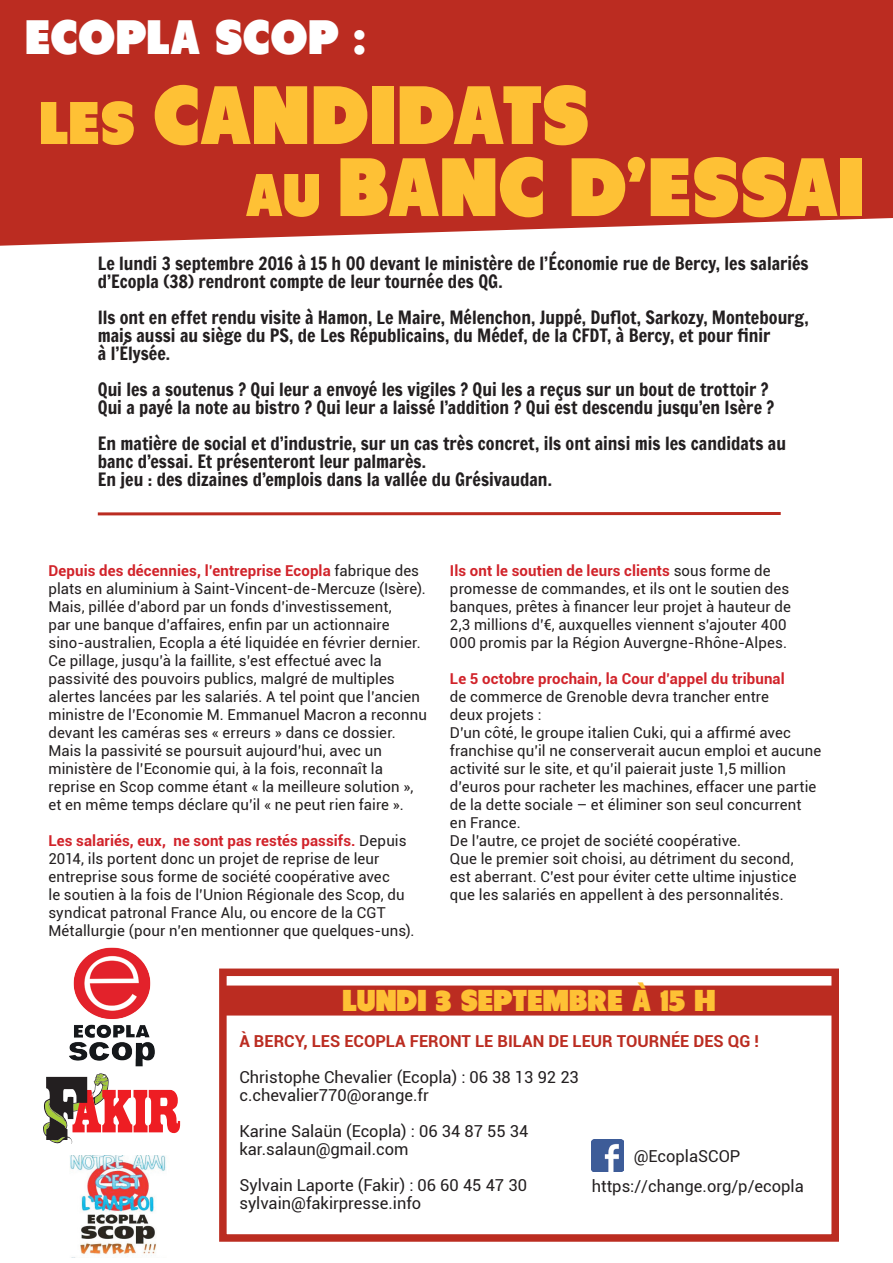
<style>
.page{position:relative;width:893px;height:1263px;background:#fff}
.page>*{position:absolute;margin:0;border:0;box-sizing:border-box;transform-origin:0 0}
.t1{font:82.5px "Tondu Beta";letter-spacing:-.005em;color:#fec135}
.t2{font:48px "Tondu Beta";letter-spacing:.01em;color:#fff}
.t3{font:30px "Tondu Beta";color:#fec135}
.t4{font:18px/18px "Francois One";color:#231f20}
.t5{font:16.5px/18px "Roboto";color:#231f20}
.t6{font:700 16.5px "Roboto";color:#bb2c21}
.t7{font:15px/18px "Roboto";letter-spacing:.01em;color:#231f20}
.t8{font:700 15px "Roboto";color:#d1232a}
.s1{font-size:60px}
.s2{font-weight:700;color:#d1232a}
</style>
<div class="page">
<div style="left:0;top:0;width:893px;height:246px;background:#bb2c21"></div>
<img style="left:69px;top:947px;width:86px;height:120px">
<div style="left:222px;top:985px;width:614px;height:30px;background:#bb2c21"></div>
<div style="left:219px;top:968px;width:620px;height:274px;border:8px solid #bb2c21"></div>
<svg style="left:43px;top:1073px;width:137px;height:71px"></svg>
<img style="left:591px;top:1139px;width:32px;height:32px">
<hr style="left:98px;top:512px;width:683px;height:3px;background:#bb2c21">
<img style="left:70px;top:1155px;width:96px;height:101px">
<h2 class="t2" style="left:26px;top:8px;width:341px">ECOPLA SCOP :</h2>
<h1 class="t1" style="left:39px;top:66px;width:551px"><span class="s1">LES</span> CANDIDATS</h1>
<h1 class="t1" style="left:245px;top:138px;width:621px"><span class="s1">AU</span> BANC D’ESSAI</h1>
<p class="t4" style="left:98px;top:254px;width:712px">Le lundi 3 septembre 2016 à 15 h 00 devant le ministère de l’Économie rue de Bercy, les salariés d’Ecopla (38) rendront compte de leur tournée des QG.</p>
<p class="t4" style="left:98px;top:308px;width:712px">Ils ont en effet rendu visite à Hamon, Le Maire, Mélenchon, Juppé, Duflot, Sarkozy, Montebourg, mais aussi au siège du PS, de Les Républicains, du Médef, de la CFDT, à Bercy, et pour finir<br>à l’Élysée.</p>
<p class="t4" style="left:98px;top:380px;width:678px">Qui les a soutenus ? Qui leur a envoyé les vigiles ? Qui les a reçus sur un bout de trottoir ?<br>Qui a payé la note au bistro ? Qui leur a laissé l’addition ? Qui est descendu jusqu’en Isère ?</p>
<p class="t4" style="left:98px;top:434px;width:690px">En matière de social et d’industrie, sur un cas très concret, ils ont ainsi mis les candidats au banc d’essai. Et présenteront leur palmarès.<br>En jeu : des dizaines d’emplois dans la vallée du Grésivaudan.</p>
<p class="t7" style="left:48px;top:561px;width:380px"><span class="s2">Depuis des décennies, l’entreprise Ecopla</span> fabrique des plats en aluminium à Saint-Vincent-de-Mercuze (Isère).<br>Mais, pillée d’abord par un fonds d’investissement,<br>par une banque d’affaires, enfin par un actionnaire sino-australien, Ecopla a été liquidée en février dernier.<br>Ce pillage, jusqu’à la faillite, s’est effectué avec la passivité des pouvoirs publics, malgré de multiples alertes lancées par les salariés. A tel point que l’ancien ministre de l’Economie M. Emmanuel Macron a reconnu devant les caméras ses « erreurs » dans ce dossier.<br>Mais la passivité se poursuit aujourd’hui, avec un ministère de l’Economie qui, à la fois, reconnaît la reprise en Scop comme étant « la meilleure solution », et en même temps déclare qu’il « ne peut rien faire ».</p>
<p class="t7" style="left:48px;top:831px;width:368px"><span class="s2">Les salariés, eux, ne sont pas restés passifs.</span> Depuis 2014, ils portent donc un projet de reprise de leur entreprise sous forme de société coopérative avec<br>le soutien à la fois de l’Union Régionale des Scop, du syndicat patronal France Alu, ou encore de la CGT Métallurgie (pour n’en mentionner que quelques‑uns).</p>
<p class="t7" style="left:450px;top:561px;width:342px"><span class="s2">Ils ont le soutien de leurs clients</span> sous forme de promesse de commandes, et ils ont le soutien des banques, prêtes à financer leur projet à hauteur de 2,3 millions d’€, auxquelles viennent s’ajouter 400<br>000 promis par la Région Auvergne-Rhône-Alpes.</p>
<p class="t8" style="left:450px;top:668px;width:336px">Le 5 octobre prochain, la Cour d’appel du tribunal</p>
<p class="t7" style="left:450px;top:687px;width:373px">de commerce de Grenoble devra trancher entre<br>deux projets :<br>D’un côté, le groupe italien Cuki, qui a affirmé avec franchise qu’il ne conserverait aucun emploi et aucune activité sur le site, et qu’il paierait juste 1,5 million d’euros pour racheter les machines, effacer une partie de la dette sociale – et éliminer son seul concurrent en France.<br>De l’autre, ce projet de société coopérative.<br>Que le premier soit choisi, au détriment du second,<br>est aberrant. C’est pour éviter cette ultime injustice que les salariés en appellent à des personnalités.</p>
<h3 class="t3" style="left:343px;top:983px;width:374px">LUNDI 3 SEPTEMBRE À 15 H</h3>
<p class="t6" style="left:239px;top:1030px;width:521px">À bercy, les ecopla feront le bilan de leur tournée des qg !</p>
<p class="t5" style="left:239px;top:1068px;width:341px">Christophe Chevalier (Ecopla) : 06 38 13 92 23 c.chevalier770@orange.fr</p>
<p class="t5" style="left:239px;top:1122px;width:291px">Karine Salaün (Ecopla) : 06 34 87 55 34 kar.salaun@gmail.com</p>
<p class="t5" style="left:239px;top:1176px;width:289px">Sylvain Laporte (Fakir) : 06 60 45 47 30 sylvain@fakirpresse.info</p>
<p class="t5" style="left:592px;top:1140px;width:213px;line-height:30.8px;text-indent:42px">@EcoplaSCOP https://change.org/p/ecopla</p>
</div>
